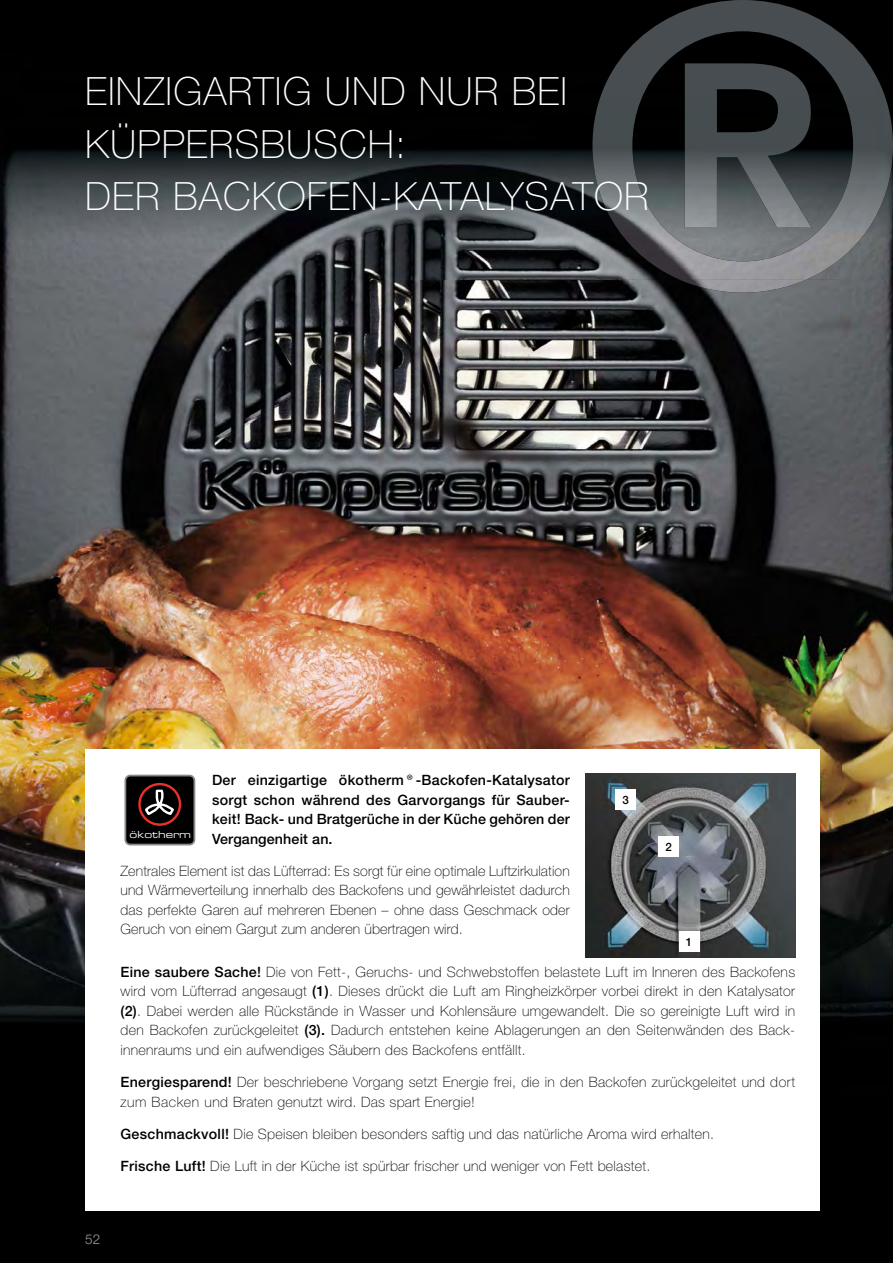
<style>
.page{position:relative;width:893px;height:1263px;background:#000}
.page>*{position:absolute;margin:0;border:0;box-sizing:border-box;transform-origin:0 0}
.t1{font:100 39px/52.5px "Helvetica Neue CE";letter-spacing:.03em;color:#fff}
.t2{font:100 14.25px/19.5px "Helvetica Neue CE";letter-spacing:.02em;color:#000;text-align:justify}
.t3{font:500 14.25px/19.5px "Helvetica Neue CE";letter-spacing:.01em;color:#000;text-align:justify}
.t4{font:300 13.5px "Helvetica Neue CE";color:#9c9d9d}
.t5{font:500 11.55px "Helvetica Neue CE";color:#000}
.t6{font:9.6px "Eurostile Extended Two";color:#fff}
.s1{font-weight:500}
</style>
<div class="page">
<img style="left:0;top:150px;width:893px;height:1048px">
<img style="left:680px;top:280px;width:126px;height:13px">
<img style="left:592px;top:0;width:301px;height:280px">
<div style="left:85px;top:749px;width:734px;height:461px;background:#fff"></div>
<div style="left:125px;top:775px;width:69px;height:69px;background:#000;border-radius:5px"></div>
<div style="left:124px;top:775px;width:71px;height:70px;border:2px solid #878786;border-radius:5px"></div>
<svg style="left:143px;top:788px;width:32px;height:35px"></svg>
<div style="left:138px;top:783px;width:43px;height:43px;border:2px solid #e73229;border-radius:50%"></div>
<img style="left:585px;top:773px;width:210px;height:184px">
<div style="left:679px;top:931px;width:20px;height:20px;background:#fff"></div>
<div style="left:658px;top:836px;width:21px;height:20px;background:#fff"></div>
<div style="left:615px;top:790px;width:21px;height:20px;background:#fff"></div>
<h1 class="t1" style="left:85px;top:66px;width:565px">EINZIGARTIG UND NUR BEI<br>KÜPPERSBUSCH:<br>DER BACKOFEN-KATALYSATOR</h1>
<p class="t3" style="left:212px;top:770px;width:359px">Der einzigartige ökotherm®-Backofen- Kataly sator sorgt schon während des Garvorgangs für Sauber&shy;keit! Back- und Bratgerüche in der Küche gehören der Vergangenheit an.</p>
<p class="t2" style="left:120px;top:861px;width:451px">Zentrales Element ist das Lüfterrad: Es sorgt für eine optimale Luft zirkulation und Wärmeverteilung innerhalb des Backofens und gewährleistet dadurch das per fekte Garen auf mehreren Ebenen – ohne dass Geschmack oder Geruch von einem Gargut zum anderen übertragen wird.</p>
<p class="t2" style="left:120px;top:962px;width:676px"><span class="s1">Eine saubere Sache!</span> Die von Fett-, Geruchs- und Schwebstoffen belastete Luft im Inneren des Backofens wird vom Lüfterrad angesaugt <span class="s1">(1)</span>. Dieses drückt die Luft am Ringheizkörper vorbei direkt in den Kataly sa tor <span class="s1">(2)</span>. Dabei werden alle Rückstände in Wasser und Kohlen säure umgewandelt. Die so gereinigte Luft wird in den Backofen zurückgeleitet <span class="s1">(3).</span> Dadurch entstehen keine Ablagerungen an den Seitenwänden des Back&shy;innenraums und ein aufwendiges Säubern des Backofens entfällt.</p>
<p class="t2" style="left:120px;top:1073px;width:676px"><span class="s1">Energiesparend!</span> Der beschriebene Vorgang setzt Energie frei, die in den Backofen zurückgeleitet und dort zum Backen und Braten genutzt wird. Das spart Energie!</p>
<p class="t2" style="left:120px;top:1124px;width:595px"><span class="s1">Geschmackvoll!</span> Die Speisen bleiben besonders saftig und das natürliche Aroma wird erhalten.</p>
<p class="t2" style="left:120px;top:1157px;width:531px"><span class="s1">Frische Luft!</span> Die Luft in der Küche ist spürbar frischer und weniger von Fett belastet.</p>
<p class="t5" style="left:622px;top:793px;width:8px">3</p>
<p class="t6" style="left:130px;top:827px;width:63px">ökotherm</p>
<p class="t5" style="left:665px;top:840px;width:8px">2</p>
<p class="t5" style="left:686px;top:934px;width:8px">1</p>
<p class="t4" style="left:85px;top:1231px;width:17px">52</p>
</div>
